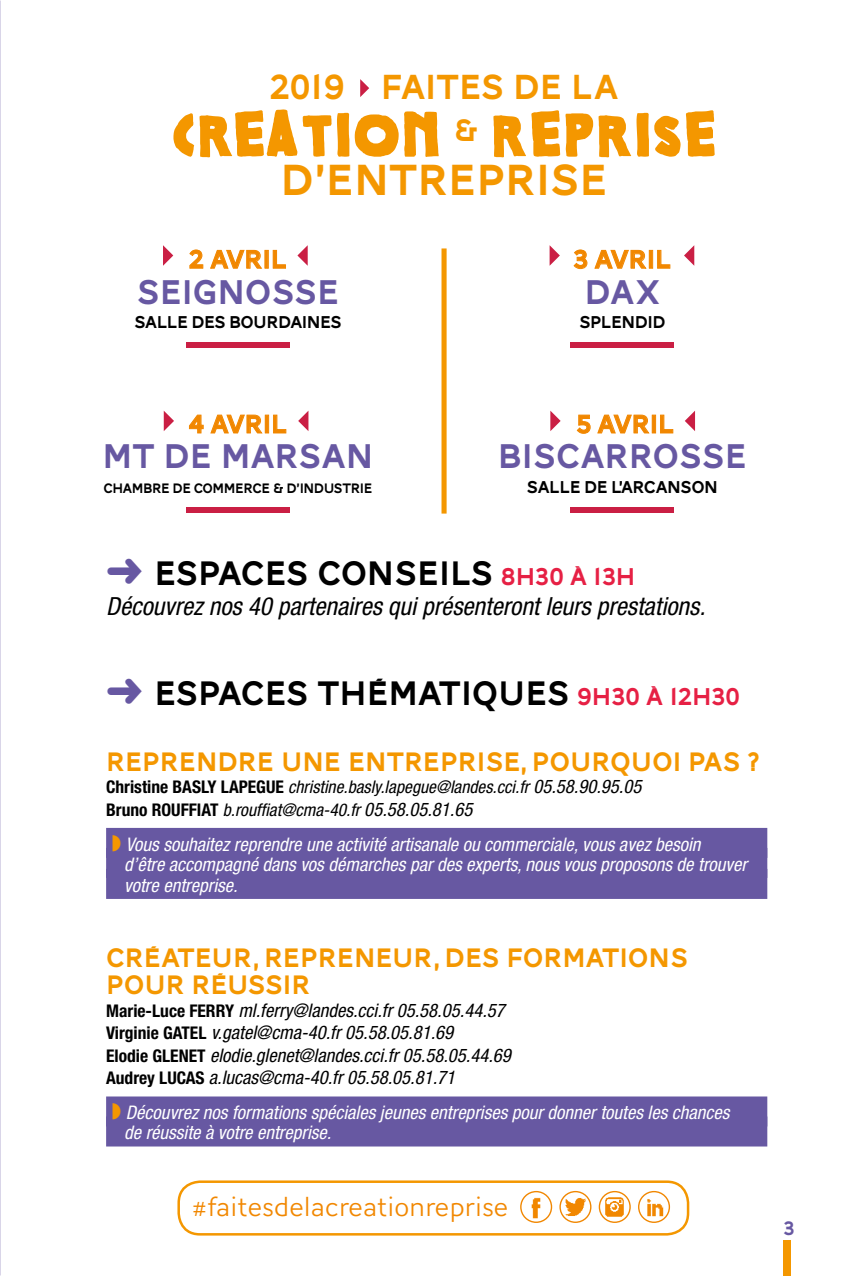
<style>
.page{position:relative;width:851px;height:1276px;background:#fff}
.page>*{position:absolute;margin:0;border:0;box-sizing:border-box;transform-origin:0 0}
.t1{font:53.75px "Colcothar";color:#f49700}
.t2{font:44.75px "AW Conqueror Carved One";color:#f49700}
.t3{font:36px "AW Conqueror Carved One";color:#f49700}
.t4{font:35.25px "AW Conqueror Carved One";color:#6758a2}
.t5{font:35px "AW Conqueror Carved One";color:#000}
.t6{font:300 28.5px "AW Conqueror Sans";color:#f18700}
.t7{font:27.5px/27.5px "AW Conqueror Carved One";color:#f49700}
.t8{font:26.5px "AW Conqueror Carved One";color:#f18700}
.t9{font:italic condensed 25px "Helvetica Neue LT Pro";color:#000}
.t10{font:20px "AW Conqueror Carved One";color:#6758a2}
.t11{font:italic condensed 18.75px/20.5px "Helvetica Neue LT Pro";color:#fff}
.t12{font:italic condensed 18.75px/22.5px "Helvetica Neue LT Pro";color:#000}
.t13{font:17.75px "AW Conqueror Carved One";letter-spacing:-.03em;color:#000}
.t14{font:italic condensed 17.5px/22.5px "Helvetica Neue LT Pro";color:#000}
.t15{font:14.25px "AW Conqueror Carved One";letter-spacing:-.03em;color:#000}
.s1{color:#6758a2}
.s2{font-size:25px;color:#e62044}
.s3{font-weight:700;font-style:normal}
.s4{font-size:18.75px}
.s5{color:#f49700}
.s6{font-weight:700;font-style:normal;font-size:17.5px}
</style>
<div class="page">
<div style="left:783px;top:1240px;width:7px;height:36px;background:#f49700"></div>
<div style="left:106px;top:828px;width:661px;height:30px;background:#6758a2"></div>
<div style="left:106px;top:848px;width:661px;height:30px;background:#6758a2"></div>
<div style="left:106px;top:869px;width:661px;height:30px;background:#6758a2"></div>
<div style="left:106px;top:1096px;width:661px;height:30px;background:#6758a2"></div>
<div style="left:106px;top:1116px;width:661px;height:30px;background:#6758a2"></div>
<img style="left:522px;top:1194px;width:28px;height:27px">
<div style="left:520px;top:1191px;width:32px;height:32px;border:1px solid #f18700;border-radius:50%"></div>
<img style="left:562px;top:1193px;width:26px;height:27px">
<div style="left:559px;top:1191px;width:32px;height:32px;border:1px solid #f18700;border-radius:50%"></div>
<img style="left:604px;top:1196px;width:21px;height:21px">
<div style="left:598px;top:1191px;width:32px;height:32px;border:1px solid #f18700;border-radius:50%"></div>
<img style="left:640px;top:1193px;width:27px;height:27px">
<div style="left:638px;top:1191px;width:32px;height:32px;border:1px solid #f18700;border-radius:50%"></div>
<svg style="left:360px;top:79px;width:9px;height:18px"></svg>
<svg style="left:163px;top:245px;width:10px;height:21px"></svg>
<svg style="left:297px;top:246px;width:10px;height:19px"></svg>
<svg style="left:549px;top:245px;width:10px;height:21px"></svg>
<svg style="left:684px;top:245px;width:10px;height:21px"></svg>
<svg style="left:189px;top:250px;width:14px;height:19px"></svg>
<svg style="left:210px;top:250px;width:52px;height:19px"></svg>
<svg style="left:273px;top:250px;width:13px;height:19px"></svg>
<div style="left:186px;top:342px;width:103px;height:6px;background:#ca1f44"></div>
<svg style="left:189px;top:415px;width:14px;height:18px"></svg>
<svg style="left:210px;top:415px;width:52px;height:18px"></svg>
<div style="left:265px;top:415px;width:4px;height:18px;border:1px solid #f18700"></div>
<svg style="left:273px;top:415px;width:13px;height:18px"></svg>
<div style="left:186px;top:507px;width:103px;height:6px;background:#ca1f44"></div>
<svg style="left:573px;top:250px;width:14px;height:19px"></svg>
<svg style="left:594px;top:250px;width:52px;height:19px"></svg>
<div style="left:649px;top:250px;width:3px;height:18px;border:1px solid #f18700"></div>
<svg style="left:657px;top:250px;width:13px;height:19px"></svg>
<div style="left:570px;top:342px;width:103px;height:6px;background:#ca1f44"></div>
<svg style="left:576px;top:415px;width:14px;height:19px"></svg>
<svg style="left:597px;top:415px;width:52px;height:18px"></svg>
<div style="left:652px;top:415px;width:3px;height:18px;border:1px solid #f18700"></div>
<svg style="left:660px;top:415px;width:13px;height:18px"></svg>
<div style="left:570px;top:507px;width:103px;height:6px;background:#ca1f44"></div>
<svg style="left:164px;top:411px;width:10px;height:20px"></svg>
<svg style="left:298px;top:411px;width:10px;height:20px"></svg>
<svg style="left:550px;top:411px;width:10px;height:20px"></svg>
<svg style="left:685px;top:411px;width:10px;height:20px"></svg>
<div style="left:441px;top:248px;width:5px;height:265px;background:#f49700"></div>
<div style="left:177px;top:1180px;width:512px;height:55px;border:2px solid #f49700;border-radius:21px"></div>
<h3 class="t3" style="left:270px;top:71px;width:350px">2019 FAITES DE LA</h3>
<h1 class="t1" style="left:171px;top:107px;width:548px">CRÉATION <sup>&amp;</sup> REPRISE</h1>
<h2 class="t2" style="left:280px;top:160px;width:328px">D’ENTREPRISE</h2>
<h3 class="t8" style="left:189px;top:247px;width:99px">2 AVRIL</h3>
<h3 class="t4" style="left:136px;top:276px;width:204px">SEIGNOSSE</h3>
<p class="t13" style="left:134px;top:314px;width:209px">SALLE DES BOURDAINES</p>
<h3 class="t8" style="left:573px;top:247px;width:99px">3 AVRIL</h3>
<h3 class="t4" style="left:584px;top:276px;width:77px">DAX</h3>
<p class="t13" style="left:579px;top:314px;width:88px">SPLENDID</p>
<h3 class="t8" style="left:189px;top:412px;width:100px">4 AVRIL</h3>
<h3 class="t4" style="left:103px;top:441px;width:272px">MT DE MARSAN</h3>
<p class="t15" style="left:103px;top:482px;width:270px">CHAMBRE DE COMMERCE &amp; D’INDUSTRIE</p>
<h3 class="t8" style="left:577px;top:412px;width:98px">5 AVRIL</h3>
<h3 class="t4" style="left:497px;top:441px;width:250px">BISCARROSSE</h3>
<p class="t13" style="left:526px;top:479px;width:193px">SALLE DE L’ARCANSON</p>
<h3 class="t5" style="left:106px;top:557px;width:530px"><span class="s1">➜</span> ESPACES CONSEILS <span class="s2">8H30 À 13H</span></h3>
<h3 class="t9" style="left:106px;top:591px;width:600px">Découvrez nos 40 partenaires qui présenteront leurs prestations.</h3>
<h3 class="t5" style="left:106px;top:677px;width:635px"><span class="s1">➜</span> ESPACES THÉMATIQUES <span class="s2">9H30 À 12H30</span></h3>
<h3 class="t7" style="left:106px;top:750px;width:654px">REPRENDRE UNE ENTREPRISE, POURQUOI PAS ?</h3>
<p class="t14" style="left:106px;top:776px;width:536px"><span class="s3">Christine BASLY LAPEGUE</span> christine.basly.lapegue@landes.cci.fr <span class="s4">05.58.90.95.05<br></span><span class="s3">Bruno ROUFFIAT</span> b.rouffiat@cma-40.fr <span class="s4">05.58.05.81.65</span></p>
<p class="t11" style="left:124px;top:834px;width:624px;text-indent:-12px"><span class="s5">◗</span> Vous souhaitez reprendre une activité artisanale ou commerciale, vous avez besoin<br>d’être accompagné dans vos démarches par des experts, nous vous proposons de trouver votre entreprise.</p>
<h3 class="t7" style="left:106px;top:946px;width:583px">CRÉATEUR, REPRENEUR, DES FORMATIONS<br>POUR RÉUSSIR</h3>
<p class="t12" style="left:106px;top:999px;width:406px"><span class="s6">Marie-Luce FERRY</span> ml.ferry@landes.cci.fr 05.58.05.44.57<br><span class="s6">Virginie GATEL</span> v.gatel@cma-40.fr 05.58.05.81.69<br><span class="s6">Elodie GLENET</span> elodie.glenet@landes.cci.fr 05.58.05.44.69<br><span class="s6">Audrey LUCAS</span> a.lucas@cma-40.fr 05.58.05.81.71</p>
<p class="t11" style="left:124px;top:1103px;width:606px;text-indent:-12px"><span class="s5">◗</span> Découvrez nos formations spéciales jeunes entreprises pour donner toutes les chances de réussite à votre entreprise.</p>
<h3 class="t6" style="left:192px;top:1183px;width:318px">#faitesdelacreationreprise</h3>
<p class="t10" style="left:783px;top:1218px;width:13px">3</p>
</div>
